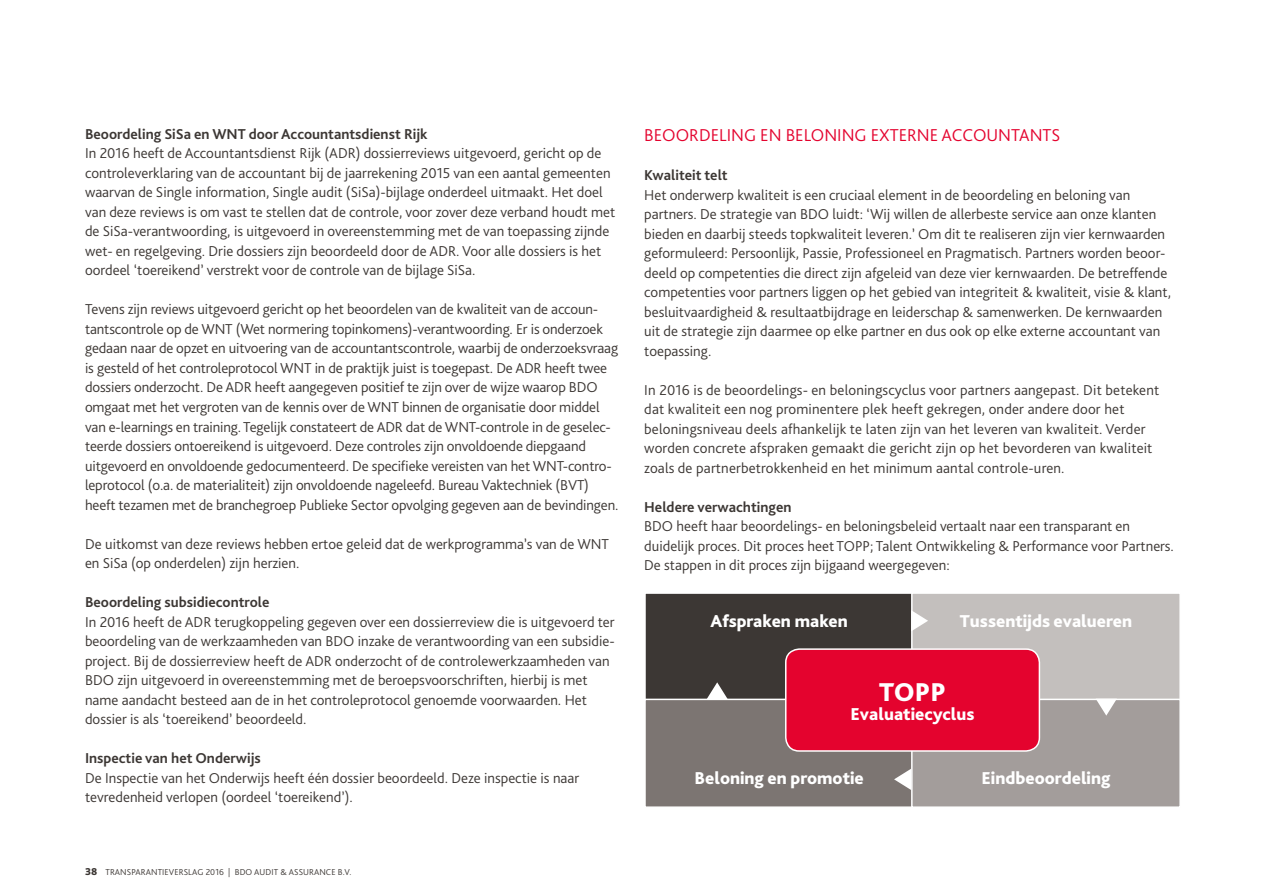
<style>
.page{position:relative;width:1263px;height:893px;background:#fff}
.page>*{position:absolute;margin:0;border:0;box-sizing:border-box;transform-origin:0 0}
.t1{font:800 27px "Bliss Pro";color:#fff}
.t2{font:800 18px "Bliss Pro";color:#fff}
.t3{font:300 18px "Bliss Pro";color:#e4032e}
.t4{font:300 15px/19.5px "Bliss Pro";color:#3c3734}
.t5{font:700 15px "Bliss Pro";color:#3c3734}
.t6{font:300 9px "Bliss Pro";letter-spacing:.01em;color:#3c3734}
.s1{font-weight:800;font-size:10.5px}
</style>
<div class="page">
<svg style="left:645px;top:593px;width:535px;height:214px;background:#9f6971"></svg>
<p class="t5" style="left:85px;top:125px;width:344px">Beoordeling SiSa en WNT door Accountantsdienst Rijk</p>
<p class="t4" style="left:85px;top:143px;width:532px">In 2016 heeft de Accountantsdienst Rijk (ADR) dossierreviews uitgevoerd, gericht op de controleverklaring van de accountant bij de jaarrekening 2015 van een aantal gemeenten waarvan de Single information, Single audit (SiSa)-bijlage onderdeel uitmaakt. Het doel van deze reviews is om vast te stellen dat de controle, voor zover deze verband houdt met de SiSa-verantwoording, is uitgevoerd in overeenstemming met de van toepassing zijnde wet- en regelgeving. Drie dossiers zijn beoordeeld door de ADR. Voor alle dossiers is het oordeel ‘toereikend’ verstrekt voor de controle van de bijlage SiSa.</p>
<p class="t4" style="left:85px;top:299px;width:535px">Tevens zijn reviews uitgevoerd gericht op het beoordelen van de kwaliteit van de accoun&shy;tantscontrole op de WNT (Wet normering topinkomens)-verantwoording. Er is onderzoek gedaan naar de opzet en uitvoering van de accountantscontrole, waarbij de onderzoeksvraag is gesteld of het controleprotocol WNT in de praktijk juist is toegepast. De ADR heeft twee dossiers onderzocht. De ADR heeft aangegeven positief te zijn over de wijze waarop BDO omgaat met het vergroten van de kennis over de WNT binnen de organisatie door middel van e-learnings en training. Tegelijk constateert de ADR dat de WNT-controle in de geselec&shy;teerde dossiers ontoereikend is uitgevoerd. Deze controles zijn onvoldoende diepgaand uitgevoerd en onvoldoende gedocumenteerd. De specifieke vereisten van het WNT-contro&shy;leprotocol (o.a. de materialiteit) zijn onvoldoende nageleefd. Bureau Vaktechniek (BVT) heeft tezamen met de branchegroep Publieke Sector opvolging gegeven aan de bevindingen.</p>
<p class="t4" style="left:85px;top:533px;width:525px">De uitkomst van deze reviews hebben ertoe geleid dat de werkprogramma’s van de WNT en SiSa (op onderdelen) zijn herzien.</p>
<p class="t5" style="left:85px;top:593px;width:186px">Beoordeling subsidiecontrole</p>
<p class="t4" style="left:85px;top:611px;width:531px">In 2016 heeft de ADR terugkoppeling gegeven over een dossierreview die is uitgevoerd ter beoordeling van de werkzaamheden van BDO inzake de verantwoording van een subsidie&shy;project. Bij de dossierreview heeft de ADR onderzocht of de controlewerkzaamheden van BDO zijn uitgevoerd in overeenstemming met de beroepsvoorschriften, hierbij is met name aandacht besteed aan de in het controleprotocol genoemde voorwaarden. Het dossier is als ‘toereikend’ beoordeeld.</p>
<p class="t5" style="left:85px;top:749px;width:177px">Inspectie van het Onderwijs</p>
<p class="t4" style="left:85px;top:767px;width:496px">De Inspectie van het Onderwijs heeft één dossier beoordeeld. Deze inspectie is naar tevredenheid verlopen (oordeel ‘toereikend’).</p>
<p class="t6" style="left:85px;top:867px;width:268px"><span class="s1">38</span> TRANSPARANTIEVERSLAG 2016 | BDO AUDIT &amp; ASSURANCE B.V.</p>
<p class="t3" style="left:644px;top:124px;width:418px">BEOORDELING EN BELONING EXTERNE ACCOUNTANTS</p>
<p class="t5" style="left:644px;top:166px;width:85px">Kwaliteit telt</p>
<p class="t4" style="left:644px;top:185px;width:528px">Het onderwerp kwaliteit is een cruciaal element in de beoordeling en beloning van partners. De strategie van BDO luidt: ‘Wij willen de allerbeste service aan onze klanten bieden en daarbij steeds topkwaliteit leveren.’ Om dit te realiseren zijn vier kernwaarden geformuleerd: Persoonlijk, Passie, Professioneel en Pragmatisch. Partners worden beoor&shy;deeld op competenties die direct zijn afgeleid van deze vier kernwaarden. De betreffende competenties voor partners liggen op het gebied van integriteit &amp; kwaliteit, visie &amp; klant, besluitvaardigheid &amp; resultaatbijdrage en leiderschap &amp; samenwerken. De kernwaarden uit de strategie zijn daarmee op elke partner en dus ook op elke externe accountant van toepassing.</p>
<p class="t4" style="left:644px;top:380px;width:517px">In 2016 is de beoordelings- en beloningscyclus voor partners aangepast. Dit betekent dat kwaliteit een nog prominentere plek heeft gekregen, onder andere door het beloningsniveau deels afhankelijk te laten zijn van het leveren van kwaliteit. Verder worden concrete afspraken gemaakt die gericht zijn op het bevorderen van kwaliteit zoals de partnerbetrokkenheid en het minimum aantal controle-uren.</p>
<p class="t5" style="left:644px;top:497px;width:149px">Heldere verwachtingen</p>
<p class="t4" style="left:644px;top:516px;width:531px">BDO heeft haar beoordelings- en beloningsbeleid vertaalt naar een transparant en duidelijk proces. Dit proces heet TOPP; Talent Ontwikkeling &amp; Performance voor Partners.<br>De stappen in dit proces zijn bijgaand weergegeven:</p>
<p class="t2" style="left:710px;top:610px;width:139px">Afspraken maken</p>
<p class="t2" style="left:960px;top:610px;width:174px">Tussentijds evalueren</p>
<h1 class="t1" style="left:879px;top:675px;width:68px">TOPP</h1>
<p class="t2" style="left:850px;top:703px;width:126px">Evaluatiecyclus</p>
<p class="t2" style="left:694px;top:767px;width:171px">Beloning en promotie</p>
<p class="t2" style="left:981px;top:767px;width:131px">Eindbeoordeling</p>
</div>
